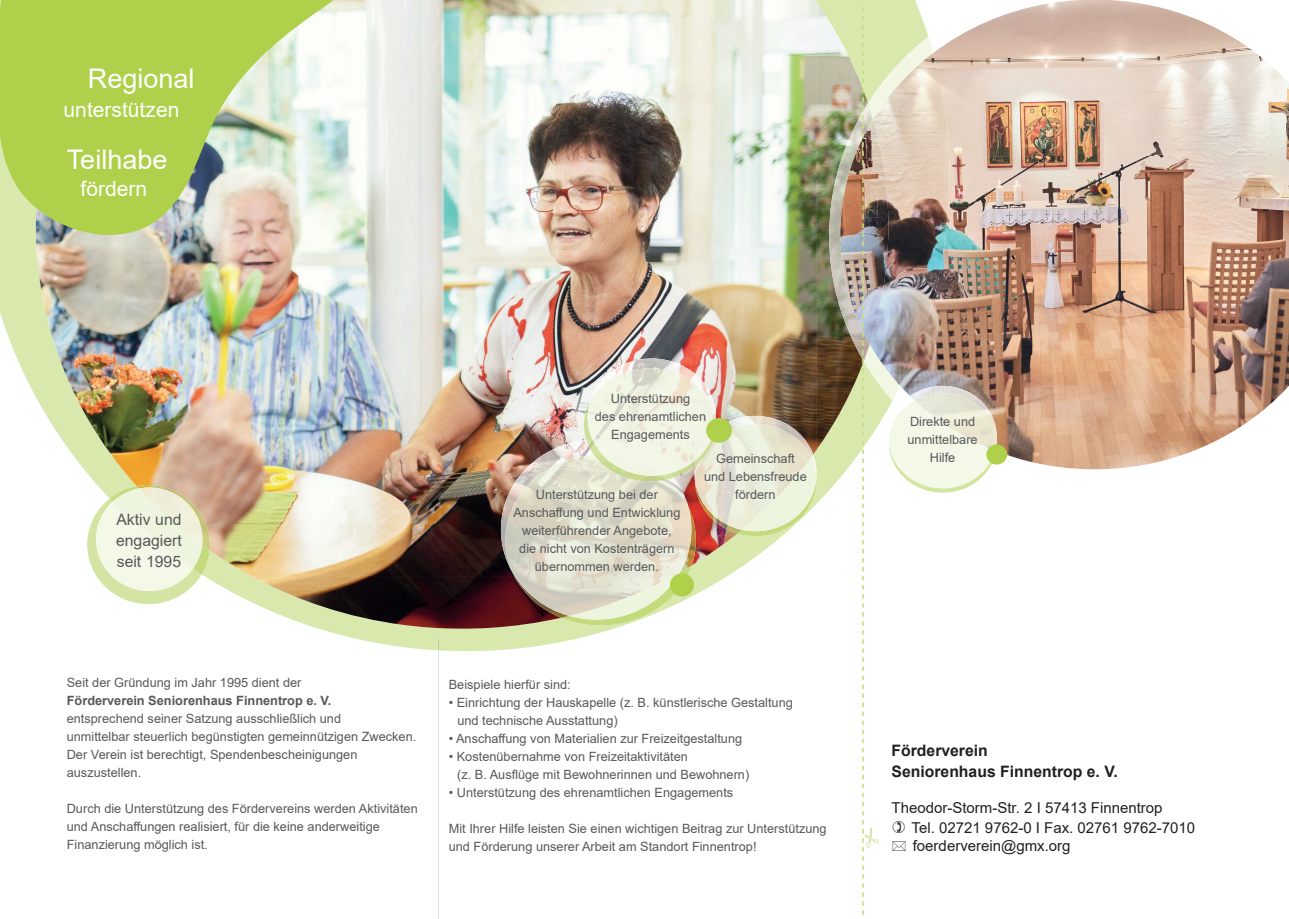
<style>
.page{position:relative;width:1289px;height:919px;background:#fff}
.page>*{position:absolute;margin:0;border:0;box-sizing:border-box;transform-origin:0 0}
.t1{font:27px "Arial";color:#fff}
.t2{font:21px "Arial";color:#fff}
.t3{font:700 15.75px/21.9px "Arial";color:#231f20}
.t4{font:15.75px/21px "Arial";color:#57585a;text-align:justify}
.t5{font:15px/19.8px "Arial";color:#231f20}
.t6{font:12.75px/18px "Arial";color:#57585a}
.t7{font:700 12.75px "Arial";color:#57585a}
</style>
<div class="page">
<svg style="left:0;top:0;width:892px;height:651px"></svg>
<img style="left:36px;top:0;width:780px;height:419px">
<img style="left:816px;top:2px;width:52px;height:448px">
<img style="left:88px;top:419px;width:468px;height:104px">
<img style="left:556px;top:419px;width:28px;height:21px">
<img style="left:691px;top:477px;width:46px;height:88px">
<img style="left:813px;top:419px;width:3px;height:35px">
<img style="left:209px;top:523px;width:296px;height:53px">
<img style="left:251px;top:576px;width:191px;height:52px">
<img style="left:829px;top:103px;width:33px;height:258px">
<img style="left:1045px;top:0;width:113px;height:7px">
<img style="left:840px;top:126px;width:22px;height:216px">
<img style="left:513px;top:506px;width:183px;height:111px">
<img style="left:501px;top:440px;width:83px;height:133px">
<svg style="left:561px;top:616px;width:130px;height:9px"></svg>
<img style="left:505px;top:455px;width:186px;height:161px">
<img style="left:695px;top:529px;width:42px;height:4px">
<img style="left:694px;top:416px;width:119px;height:65px">
<svg style="left:737px;top:454px;width:79px;height:82px"></svg>
<img style="left:695px;top:424px;width:116px;height:105px">
<img style="left:584px;top:401px;width:112px;height:76px">
<img style="left:586px;top:439px;width:88px;height:40px">
<img style="left:594px;top:475px;width:73px;height:6px">
<img style="left:590px;top:358px;width:126px;height:60px">
<img style="left:587px;top:368px;width:128px;height:105px">
<img style="left:592px;top:439px;width:78px;height:36px">
<img style="left:602px;top:455px;width:60px;height:20px">
<img style="left:696px;top:431px;width:18px;height:28px">
<svg style="left:703px;top:446px;width:4px;height:6px"></svg>
<img style="left:137px;top:485px;width:73px;height:65px">
<svg style="left:87px;top:486px;width:122px;height:118px"></svg>
<img style="left:139px;top:487px;width:63px;height:58px">
<svg style="left:438px;top:638px;width:1px;height:280px"></svg>
<div style="left:670px;top:573px;width:24px;height:23px;background:#aed04a;border-radius:50%"></div>
<div style="left:706px;top:418px;width:26px;height:25px;background:#aed04a;border-radius:50%"></div>
<svg style="left:0;top:0;width:350px;height:238px;background:#bdd57d"></svg>
<img style="left:862px;top:7px;width:426px;height:908px">
<h1 class="t1" style="left:88px;top:60px;width:108px">Regional</h1>
<h2 class="t2" style="left:64px;top:95px;width:117px">unterstützen</h2>
<h1 class="t1" style="left:67px;top:140px;width:102px">Teilhabe</h1>
<h2 class="t2" style="left:81px;top:174px;width:68px">fördern</h2>
<p class="t4" style="left:116px;top:508px;width:67px">Aktiv und engagiert seit 1995</p>
<p class="t6" style="left:595px;top:389px;width:113px;text-align:center">Unterstützung<br>des ehrenamtlichen<br>Engagements</p>
<p class="t6" style="left:513px;top:485px;width:168px;text-align:center">Unterstützung bei der<br>Anschaffung und Entwicklung weiterführender Angebote, die nicht von Kostenträgern übernommen werden.</p>
<p class="t6" style="left:704px;top:449px;width:104px;text-align:center">Gemeinschaft und Lebensfreude fördern</p>
<p class="t6" style="left:67px;top:673px;width:236px">Seit der Gründung im Jahr 1995 dient der</p>
<p class="t7" style="left:67px;top:691px;width:266px">Förderverein Seniorenhaus Finnentrop e. V.</p>
<p class="t6" style="left:67px;top:709px;width:351px">entsprechend seiner Satzung ausschließlich und<br>unmittelbar steuerlich begünstigten gemeinnützigen Zwecken.<br>Der Verein ist berechtigt, Spendenbescheinigungen auszustellen.</p>
<p class="t6" style="left:67px;top:799px;width:352px">Durch die Unterstützung des Fördervereins werden Aktivitäten und Anschaffungen realisiert, für die keine anderweitige<br>Finanzierung möglich ist.</p>
<p class="t6" style="left:449px;top:675px;width:123px">Beispiele hierfür sind:</p>
<p class="t6" style="left:457px;top:693px;width:337px;text-indent:-9px">• Einrichtung der Hauskapelle (z. B. künstlerische Gestaltung und technische Ausstattung)</p>
<p class="t6" style="left:449px;top:729px;width:295px">• Anschaffung von Materialien zur Freizeitgestaltung</p>
<p class="t6" style="left:457px;top:747px;width:293px;text-indent:-8px">• Kostenübernahme von Freizeitaktivitäten<br>(z. B. Ausflüge mit Bewohnerinnen und Bewohnern)</p>
<p class="t6" style="left:449px;top:783px;width:286px">• Unterstützung des ehrenamtlichen Engagements</p>
<p class="t6" style="left:449px;top:819px;width:379px">Mit Ihrer Hilfe leisten Sie einen wichtigen Beitrag zur Unterstützung und Förderung unserer Arbeit am Standort Finnentrop!</p>
<p class="t6" style="left:907px;top:412px;width:72px;text-align:center">Direkte und unmittelbare<br>Hilfe</p>
<p class="t3" style="left:891px;top:739px;width:228px">Förderverein<br>Seniorenhaus Finnentrop e. V.</p>
<p class="t5" style="left:911px;top:798px;width:285px;text-indent:-20px">Theodor-Storm-Str. 2 I 57413 Finnentrop<br>Tel. 02721 9762-0 I Fax. 02761 9762-7010</p>
<p class="t5" style="left:912px;top:835px;width:159px">foerderverein@gmx.org</p>
</div>
